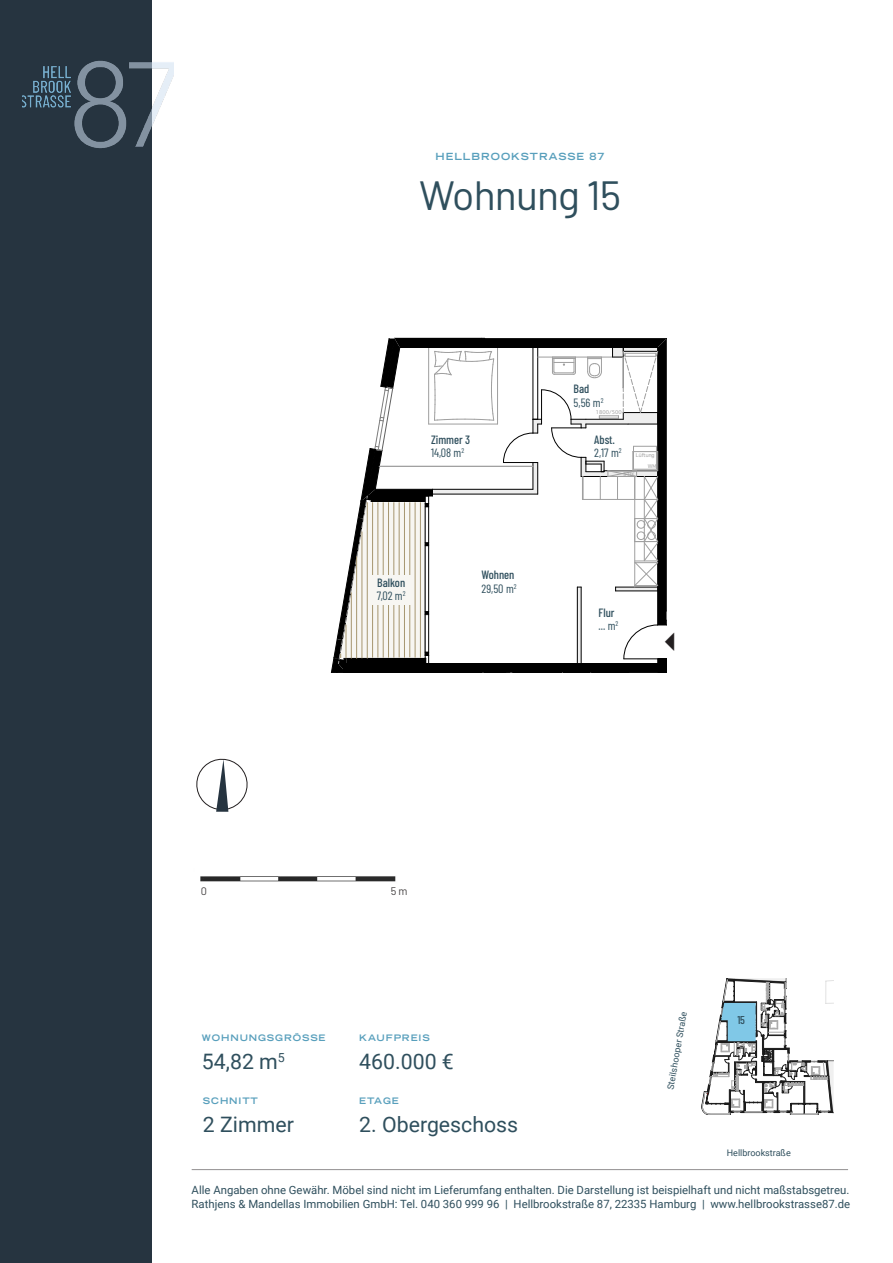
<style>
.page{position:relative;width:893px;height:1263px;background:#fff}
.page>*{position:absolute;margin:0;border:0;box-sizing:border-box;transform-origin:0 0}
.t1{font:40.8px "Barlow";letter-spacing:-.02em;color:#2f4f5d}
.t2{font:21.3px "Roboto";color:#2f4f5d}
.t3{font:12px "Barlow Condensed";color:#2f4f5d}
.t4{font:500 12px "Barlow Condensed";color:#2f4f5d}
.t5{font:11.4px "Roboto";color:#2f4f5d}
.t6{font:500 11.4px "Barlow Condensed";color:#2f4f5d}
.t7{font:10.95px "Barlow";color:#231f20}
.t8{font:700 expanded 9.75px "Trade Gothic LH";letter-spacing:.1em;color:#589fbc}
.t9{font:9px "Roboto";color:#2f4f5d}
.t10{font:700 expanded 8.85px "Trade Gothic LH";letter-spacing:.1em;color:#589fbc}
.t11{font:4.95px/10.4px "Geneva";color:#9f9f9f}
</style>
<div class="page">
<svg style="left:702px;top:978px;width:132px;height:137px"></svg>
<div style="left:0;top:0;width:151px;height:1263px;background:#263440"></div>
<hr style="left:192px;top:1169px;width:656px;height:1px;background:#231f20">
<img style="left:22px;top:60px;width:152px;height:88px">
<svg style="left:196px;top:758px;width:52px;height:54px"></svg>
<img style="left:200px;top:876px;width:196px;height:6px">
<svg style="left:330px;top:338px;width:337px;height:335px"></svg>
<p class="t8" style="left:436px;top:150px;width:171px">HELLBROOKSTRASSE 87</p>
<p class="t1" style="left:419px;top:165px;width:203px">Wohnung 15</p>
<p class="t4" style="left:574px;top:380px;width:17px">Bad</p>
<p class="t3" style="left:574px;top:394px;width:31px">5,56 m<sup>2</sup></p>
<p class="t4" style="left:431px;top:431px;width:41px">Zimmer 3</p>
<p class="t3" style="left:431px;top:444px;width:35px">14,08 m<sup>2</sup></p>
<p class="t4" style="left:377px;top:574px;width:30px">Balkon</p>
<p class="t3" style="left:377px;top:587px;width:30px">7,02 m<sup>2</sup></p>
<p class="t4" style="left:482px;top:566px;width:34px">Wohnen</p>
<p class="t3" style="left:482px;top:580px;width:37px">29,50 m<sup>2</sup></p>
<p class="t11" style="left:596px;top:407px;width:27px">1800/500</p>
<p class="t4" style="left:594px;top:431px;width:22px">Abst.</p>
<p class="t3" style="left:594px;top:444px;width:29px">2,17 m<sup>2</sup></p>
<p class="t11" style="left:648px;top:450px;width:10px;text-indent:-12px">Lüftung<br>WM</p>
<p class="t11" style="left:623px;top:469px;width:13px">5 HK</p>
<p class="t4" style="left:598px;top:604px;width:18px">Flur</p>
<p class="t3" style="left:598px;top:617px;width:21px">... m<sup>2</sup></p>
<p class="t7" style="left:201px;top:883px;width:8px">0</p>
<p class="t7" style="left:391px;top:883px;width:18px">5 m</p>
<p class="t10" style="left:202px;top:1032px;width:125px">WOHNUNGSGRÖSSE</p>
<p class="t2" style="left:202px;top:1047px;width:84px">54,82 m<sup>5</sup></p>
<p class="t10" style="left:203px;top:1095px;width:57px">SCHNITT</p>
<p class="t2" style="left:203px;top:1110px;width:92px">2 Zimmer</p>
<p class="t10" style="left:359px;top:1032px;width:72px">KAUFPREIS</p>
<p class="t2" style="left:359px;top:1047px;width:96px">460.000 €</p>
<p class="t10" style="left:359px;top:1095px;width:41px">ETAGE</p>
<p class="t2" style="left:359px;top:1110px;width:160px">2. Obergeschoss</p>
<p class="t9" style="left:664px;top:1088px;width:80px;rotate:-80deg">Steilshooper Straße</p>
<p class="t6" style="left:737px;top:1012px;width:9px">15</p>
<p class="t9" style="left:727px;top:1146px;width:65px">Hellbrookstraße</p>
<p class="t5" style="left:192px;top:1182px;width:659px">Alle Angaben ohne Gewähr. Möbel sind nicht im Lieferumfang enthalten. Die Darstellung ist beispielhaft und nicht maßstabsgetreu.</p>
<p class="t5" style="left:192px;top:1196px;width:660px">Rathjens &amp; Mandellas Immobilien GmbH: Tel. 040 360 999 96 | Hellbrookstraße 87, 22335 Hamburg | www.hellbrookstrasse87.de</p>
</div>
